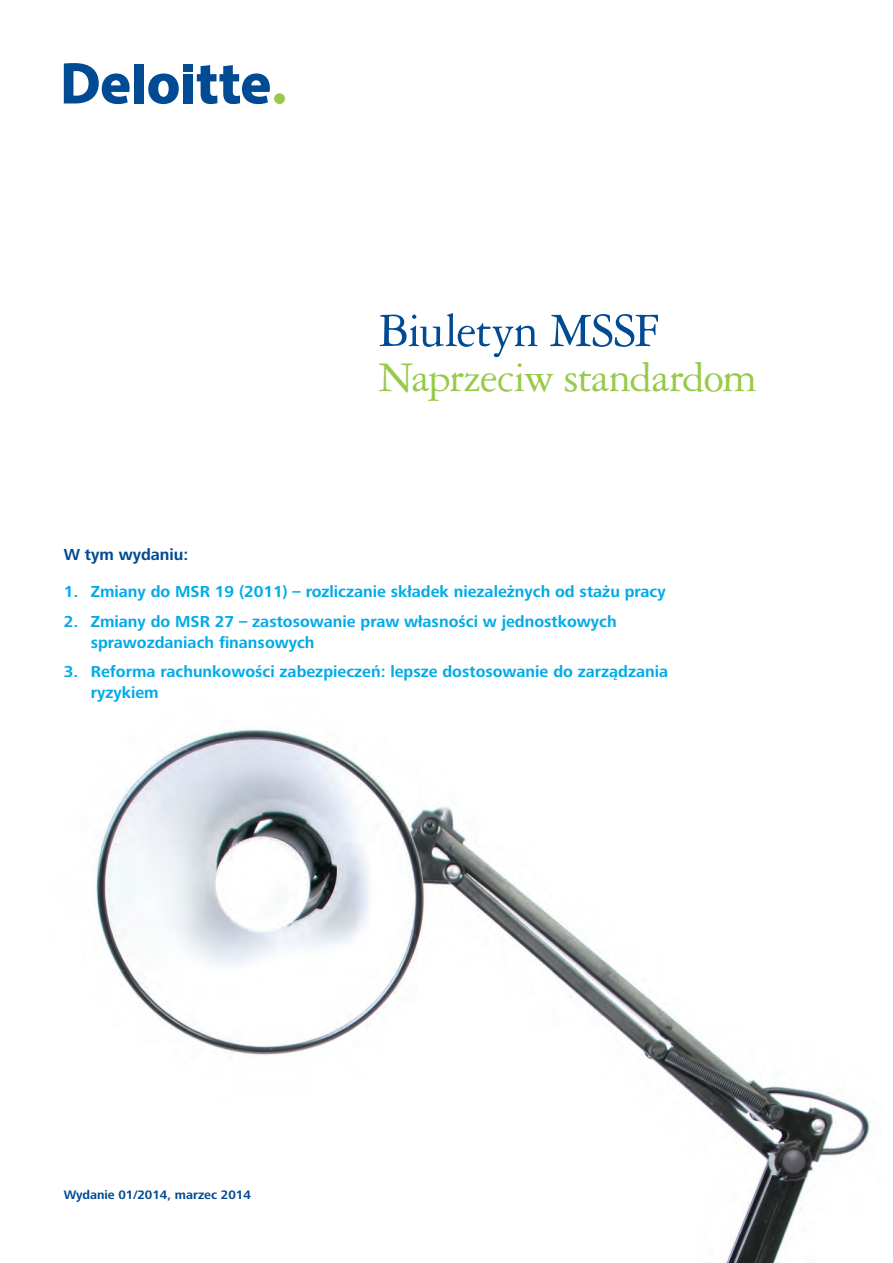
<style>
.page{position:relative;width:893px;height:1263px;background:#fff}
.page>*{position:absolute;margin:0;border:0;box-sizing:border-box;transform-origin:0 0}
.t1{font:51px "Garamond 3 CE";letter-spacing:-.025em;color:#014a94}
.t2{font:45px "Garamond 3 CE";letter-spacing:-.025em;color:#97ca49}
.t3{font:700 16.5px/21px "Frutiger Next Pro";color:#00abe7}
.t4{font:700 16.5px "Frutiger Next Pro";color:#014a94}
.t5{font:700 12.75px "Frutiger Next Pro";color:#014a94}
</style>
<div class="page">
<img style="left:96px;top:729px;width:775px;height:534px">
<div style="left:134px;top:64px;width:10px;height:39px;background:#014a94"></div>
<svg style="left:148px;top:74px;width:31px;height:30px"></svg>
<div style="left:183px;top:74px;width:10px;height:29px;background:#014a94"></div>
<div style="left:183px;top:64px;width:10px;height:7px;background:#014a94"></div>
<svg style="left:197px;top:65px;width:73px;height:39px"></svg>
<div style="left:274px;top:93px;width:11px;height:11px;background:#97ca49;border-radius:50%"></div>
<svg style="left:64px;top:63px;width:66px;height:41px"></svg>
<p class="t4" style="left:64px;top:545px;width:126px">W tym wydaniu:</p>
<h1 class="t1" style="left:378px;top:303px;width:283px">Biuletyn MSSF</h1>
<h2 class="t2" style="left:378px;top:353px;width:380px">Naprzeciw standardom</h2>
<p class="t3" style="left:64px;top:581px;width:603px">1. Zmiany do MSR 19 (2011) – rozliczanie składek niezależnych od stażu pracy</p>
<p class="t3" style="left:91px;top:611px;width:527px;text-indent:-27px">2. Zmiany do MSR 27 – zastosowanie praw własności w jednostkowych sprawozdaniach finansowych</p>
<p class="t3" style="left:91px;top:661px;width:579px;text-indent:-27px">3. Reforma rachunkowości zabezpieczeń: lepsze dostosowanie do zarządzania ryzykiem</p>
<p class="t5" style="left:64px;top:1188px;width:189px">Wydanie 01/2014, marzec 2014</p>
</div>
